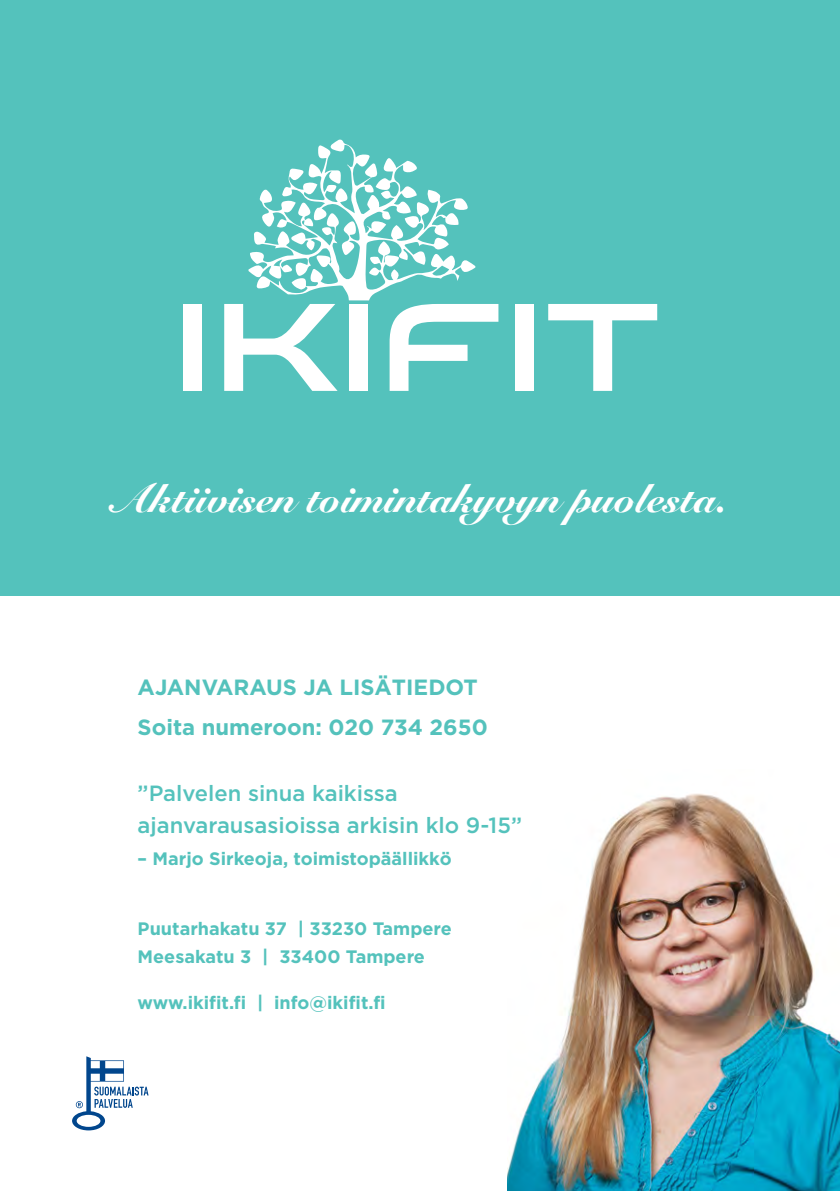
<style>
.page{position:relative;width:840px;height:1191px;background:#fff}
.page>*{position:absolute;margin:0;border:0;box-sizing:border-box;transform-origin:0 0}
.Kappaletyyli_2{font:900 40px "Snell Roundhand";color:#fff}
.t1{font:500 22px/32px "Gotham";color:#54c2bc}
.t2{font:700 22px "Gotham";color:#54c2bc}
.t3{font:700 18px "Gotham";color:#54c2bc}
</style>
<div class="page">
<div style="left:0;top:0;width:839px;height:595px;background:#54c2bc"></div>
<div style="left:183px;top:304px;width:18px;height:87px;background:#fff"></div>
<div style="left:515px;top:304px;width:19px;height:87px;background:#fff"></div>
<svg style="left:548px;top:304px;width:108px;height:87px"></svg>
<svg style="left:224px;top:140px;width:274px;height:251px"></svg>
<img style="left:507px;top:793px;width:332px;height:398px">
<svg style="left:72px;top:1056px;width:76px;height:74px"></svg>
<p class="Kappaletyyli_2" style="left:112px;top:475px;width:616px">Aktiivisen toimintakyvyn puolesta.</p>
<p class="t2" style="left:137px;top:674px;width:341px">AJANVARAUS JA LISÄTIEDOT</p>
<p class="t2" style="left:137px;top:714px;width:351px">Soita numeroon: 020 734 2650</p>
<p class="t1" style="left:137px;top:777px;width:386px">”Palvelen sinua kaikissa ajanvarausasioissa arkisin klo 9-15”</p>
<p class="t3" style="left:137px;top:848px;width:315px">– Marjo Sirkeoja, toimistopäällikkö</p>
<p class="t3" style="left:137px;top:918px;width:315px">Puutarhakatu 37 | 33230 Tampere</p>
<p class="t3" style="left:137px;top:946px;width:289px">Meesakatu 3 | 33400 Tampere</p>
<p class="t3" style="left:137px;top:992px;width:249px">www.ikifit.fi | info@ikifit.fi</p>
</div>
